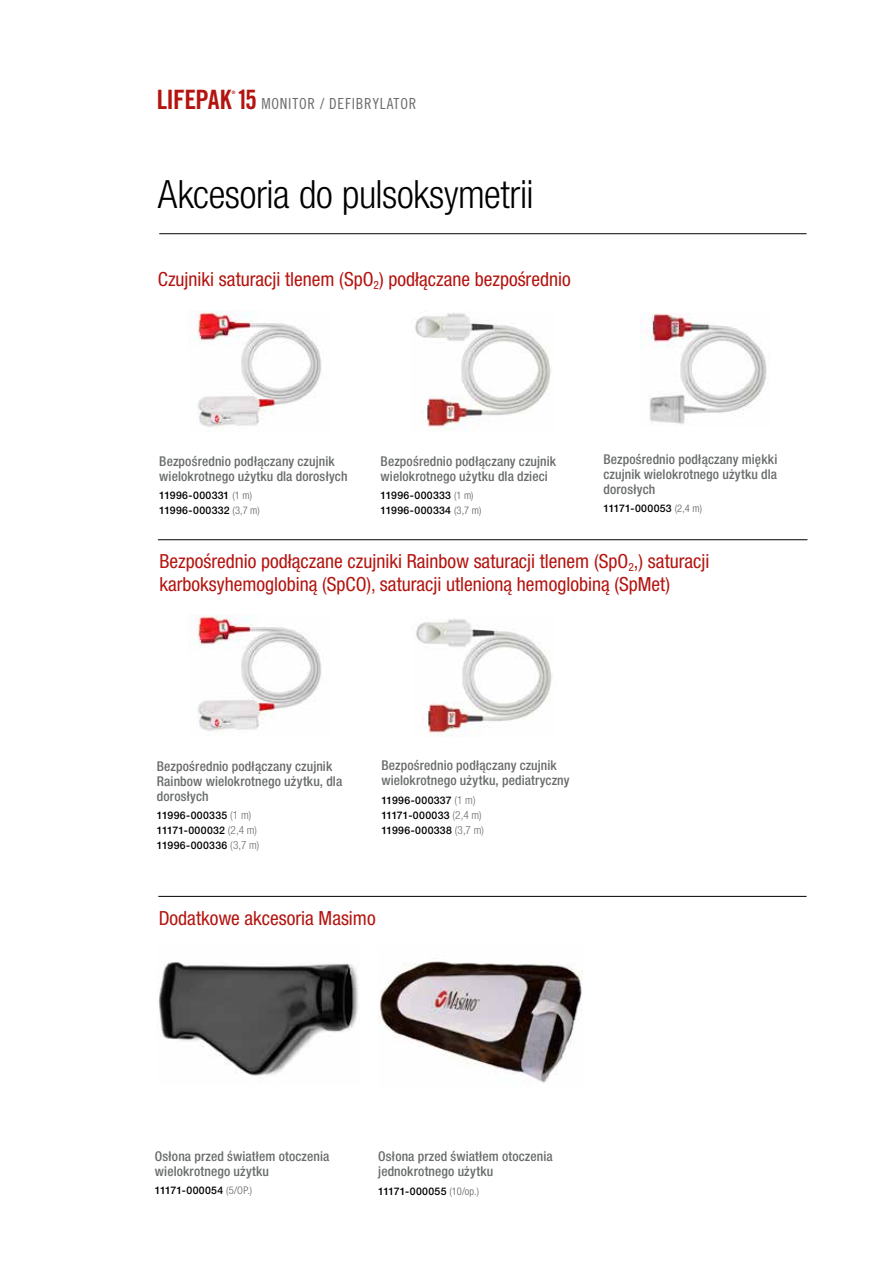
<style>
.page{position:relative;width:893px;height:1263px;background:#fff}
.page>*{position:absolute;margin:0;border:0;box-sizing:border-box;transform-origin:0 0}
.t1{font:300 condensed 39px "Helvetica Neue LTW1 G";letter-spacing:-.01em;color:#000}
.t2{font:26.7px "Trade Gothic LT Std Bd Cn 20";letter-spacing:-.025em;color:#b4140f}
.t3{font:condensed 19.5px/23.4px "Helvetica Neue LTW1 G";color:#b4140f}
.t4{font:15.3px "Trade Gothic LT Std Cn 18";letter-spacing:.05em;color:#6a6c6c}
.t5{font:500 condensed 13.5px/15px "Helvetica Neue LTW1 G";letter-spacing:.01em;color:#6a6c6c}
.t6{font:500 10.5px/15px "Helvetica Neue LTW1 G";letter-spacing:.025em;color:#000}
.t7{font:4.65px "Trade Gothic LT Std Bd Cn 20";color:#b4140f}
.s1{font-family:"Trade Gothic LT Std Bd Cn 20";font-size:26.7px;color:#b4140f}
.s2{font-weight:300;font-stretch:condensed;color:#5a5c5b}
.s3{font-weight:300;font-stretch:condensed;font-size:11.25px;color:#6a6c6c}
</style>
<div class="page">
<img style="left:379px;top:958px;width:204px;height:125px">
<img style="left:158px;top:962px;width:200px;height:114px">
<img style="left:640px;top:313px;width:127px;height:112px">
<img style="left:188px;top:311px;width:134px;height:121px">
<img style="left:415px;top:312px;width:136px;height:119px">
<hr style="left:158px;top:896px;width:649px;height:1px;background:#000">
<hr style="left:158px;top:539px;width:649px;height:1px;background:#000">
<hr style="left:159px;top:233px;width:648px;height:1px;background:#000">
<img style="left:190px;top:614px;width:132px;height:122px">
<img style="left:416px;top:618px;width:136px;height:119px">
<h2 class="t2" style="left:157px;top:84px;width:76px">LIFEPAK</h2>
<p class="t7" style="left:232px;top:89px;width:5px">®</p>
<p class="t4" style="left:237px;top:95px;width:181px"><span class="s1">15</span> MONITOR / DEFIBRYLATOR</p>
<h1 class="t1" style="left:158px;top:171px;width:377px">Akcesoria do pulsoksymetrii</h1>
<h3 class="t3" style="left:158px;top:267px;width:414px">Czujniki saturacji tlenem (SpO<sub>2</sub>) podłączane bezpośrednio</h3>
<p class="t5" style="left:159px;top:453px;width:190px">Bezpośrednio podłączany czujnik wielokrotnego użytku dla dorosłych</p>
<p class="t6" style="left:159px;top:487px;width:102px">11996-000331 <span class="s2">(1 m)<br></span>11996-000332 <span class="s2">(3,7 m)</span></p>
<p class="t5" style="left:381px;top:453px;width:177px">Bezpośrednio podłączany czujnik wielokrotnego użytku dla dzieci</p>
<p class="t6" style="left:381px;top:488px;width:102px">11996-000333 <span class="s2">(1 m)<br></span>11996-000334 <span class="s2">(3,7 m)</span></p>
<p class="t5" style="left:603px;top:452px;width:175px;text-align:justify">Bezpośrednio podłączany miękki czujnik wielokrotnego użytku dla dorosłych</p>
<p class="t6" style="left:603px;top:501px;width:100px">11171-000053 <span class="s2">(2,4 m)</span></p>
<h3 class="t3" style="left:159px;top:549px;width:552px">Bezpośrednio podłączane czujniki Rainbow saturacji tlenem (SpO<sub>2</sub>,) saturacji karboksyhemoglobiną (SpCO), saturacji utlenioną hemoglobiną (SpMet)</h3>
<p class="t5" style="left:157px;top:758px;width:187px">Bezpośrednio podłączany czujnik<br>Rainbow wielokrotnego użytku, dla dorosłych</p>
<p class="t6" style="left:157px;top:808px;width:104px">11996-000335 <span class="s3">(1 m)<br></span>11171-000032 <span class="s3">(2,4 m)<br></span>11996-000336 <span class="s3">(3,7 m)</span></p>
<p class="t5" style="left:381px;top:758px;width:190px">Bezpośrednio podłączany czujnik wielokrotnego użytku, pediatryczny</p>
<p class="t6" style="left:381px;top:792px;width:104px">11996-000337 <span class="s3">(1 m)<br></span>11171-000033 <span class="s3">(2,4 m)<br></span>11996-000338 <span class="s3">(3,7 m)</span></p>
<h3 class="t3" style="left:159px;top:906px;width:218px">Dodatkowe akcesoria Masimo</h3>
<p class="t5" style="left:155px;top:1148px;width:176px">Osłona przed światłem otoczenia wielokrotnego użytku</p>
<p class="t6" style="left:155px;top:1183px;width:99px">11171-000054 <span class="s2">(5/op.)</span></p>
<p class="t5" style="left:378px;top:1149px;width:176px">Osłona przed światłem otoczenia jednokrotnego użytku</p>
<p class="t6" style="left:378px;top:1183px;width:102px">11171-000055 <span class="s2">(10/op.)</span></p>
</div>
